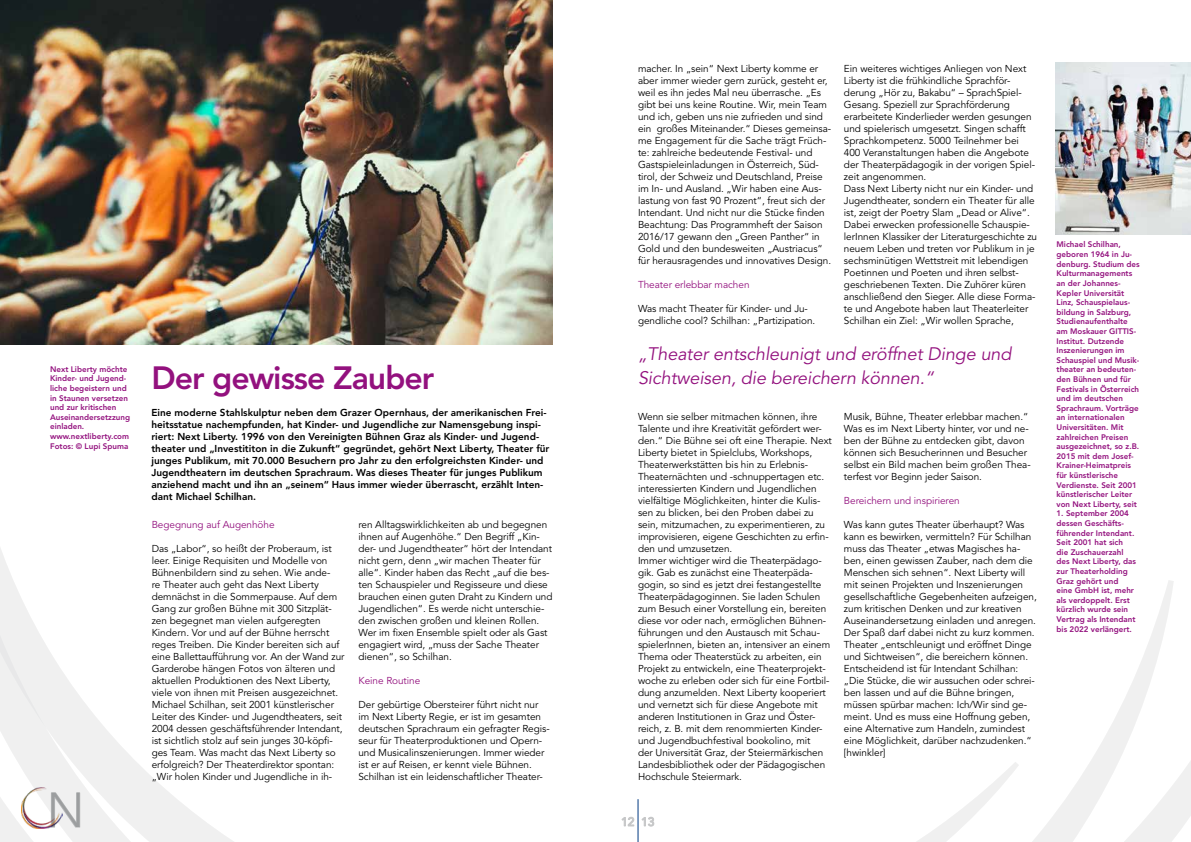
<style>
.page{position:relative;width:1191px;height:842px;background:#fff}
.page>*{position:absolute;margin:0;border:0;box-sizing:border-box;transform-origin:0 0}
.t1{font:300 48.6px "Avenir LT Std";color:#9c9e9f}
.t2{font:800 32px "Avenir LT Std";letter-spacing:-.03em;color:#93117e}
.t3{font:italic 18px/24px "Avenir LT Std";letter-spacing:-.005em;color:#93117e}
.t4{font:10px/12px "Avenir LT Std";letter-spacing:-.005em;color:#000}
.t5{font:800 10px/12px "Avenir LT Std";color:#000}
.t6{font:10px "Avenir LT Std";letter-spacing:-.005em;color:#93117e}
.t7{font:800 8px/9.6px "Avenir LT Std";color:#93117e}
</style>
<div class="page">
<svg style="left:0;top:344px;width:655px;height:498px"></svg>
<svg style="left:917px;top:580px;width:274px;height:262px"></svg>
<svg style="left:62px;top:792px;width:18px;height:36px"></svg>
<img style="left:21px;top:788px;width:41px;height:40px">
<hr style="left:637px;top:799px;width:1px;height:43px;background:#003882">
<svg style="left:621px;top:817px;width:13px;height:9px"></svg>
<svg style="left:641px;top:817px;width:13px;height:9px"></svg>
<img style="left:0;top:0;width:553px;height:344px">
<img style="left:1055px;top:63px;width:136px;height:172px">
<p class="t7" style="left:50px;top:364px;width:82px">Next Liberty möchte<br>Kinder- und Jugend&shy;liche begeistern und in Staunen versetzen und zur kritischen<br>Auseinandersetzzung einladen. www.nextliberty.com<br>Fotos: © Lupi Spuma</p>
<h1 class="t1" style="left:47px;top:782px;width:39px">N</h1>
<h2 class="t2" style="left:151px;top:359px;width:284px">Der gewisse Zauber</h2>
<p class="t5" style="left:151px;top:406px;width:399px">Eine moderne Stahlskulptur neben dem Grazer Opernhaus, der amerikanischen Frei&shy;heitsstatue nachempfunden, hat Kinder- und Jugendliche zur Namensgebung inspi&shy;riert: Next Liberty. 1996 von den Vereinigten Bühnen Graz als Kinder- und Jugend&shy;theater und „Investititon in die Zukunft“ gegründet, gehört Next Liberty, Theater für junges Publikum, mit 70.000 Besuchern pro Jahr zu den erfolgreichsten Kinder- und Jugendtheatern im deutschen Sprachraum. Was dieses Theater für junges Publikum anziehend macht und ihn an „seinem“ Haus immer wieder überrascht, erzählt Inten&shy;dant Michael Schilhan.</p>
<p class="t6" style="left:152px;top:519px;width:124px">Begegnung auf Augenhöhe</p>
<p class="t4" style="left:152px;top:543px;width:194px">Das „Labor“, so heißt der Proberaum, ist leer. Einige Requisiten und Modelle von Bühnenbildern sind zu sehen. Wie ande-<br>re Theater auch geht das Next Liberty demnächst in die Sommerpause. Auf dem Gang zur großen Bühne mit 300 Sitzplät&shy;zen begegnet man vielen aufgeregten Kindern. Vor und auf der Bühne herrscht reges Treiben. Die Kinder bereiten sich auf eine Ballettaufführung vor. An der Wand zur Garderobe hängen Fotos von älteren und aktuellen Produktionen des Next Liberty, viele von ihnen mit Preisen ausgezeichnet.<br>Michael Schilhan, seit 2001 künstlerischer Leiter des Kinder- und Jugendtheaters, seit 2004 dessen geschäftsführender Intendant, ist sichtlich stolz auf sein junges 30-köpfi&shy;ges Team. Was macht das Next Liberty so erfolgreich? Der Theaterdirektor spontan: „Wir holen Kinder und Jugendliche in ih-</p>
<p class="t4" style="left:358px;top:519px;width:195px">ren Alltagswirklichkeiten ab und begegnen ihnen auf Augenhöhe.“ Den Begriff „Kin&shy;der- und Jugendtheater“ hört der Intendant nicht gern, denn „wir machen Theater für alle“. Kinder haben das Recht „auf die bes&shy;ten Schauspieler und Regisseure und diese brauchen einen guten Draht zu Kindern und Jugendlichen“. Es werde nicht unterschie&shy;den zwischen großen und kleinen Rollen.<br>Wer im fixen Ensemble spielt oder als Gast engagiert wird, „muss der Sache Theater dienen“, so Schilhan.</p>
<p class="t6" style="left:358px;top:675px;width:63px">Keine Routine</p>
<p class="t4" style="left:358px;top:699px;width:193px">Der gebürtige Obersteirer führt nicht nur im Next Liberty Regie, er ist im gesamten deutschen Sprachraum ein gefragter Regis&shy;seur für Theaterproduktionen und Opern&shy;und Musicalinszenierungen. Immer wieder ist er auf Reisen, er kennt viele Bühnen.<br>Schilhan ist ein leidenschaftlicher Theater-</p>
<p class="t4" style="left:638px;top:63px;width:195px">macher. In „sein“ Next Liberty komme er aber immer wieder gern zurück, gesteht er, weil es ihn jedes Mal neu überrasche. „Es gibt bei uns keine Routine. Wir, mein Team und ich, geben uns nie zufrieden und sind ein großes Miteinander.“ Dieses gemeinsa&shy;me Engagement für die Sache trägt Früch&shy;te: zahlreiche bedeutende Festival- und Gastspieleinladungen in Österreich, Süd&shy;tirol, der Schweiz und Deutschland, Preise im In- und Ausland. „Wir haben eine Aus&shy;lastung von fast 90 Prozent“, freut sich der Intendant. Und nicht nur die Stücke finden Beachtung: Das Programmheft der Saison 2016/17 gewann den „Green Panther“ in Gold und den bundesweiten „Austriacus“<br>fü r herausragendes und innovatives Design.</p>
<p class="t6" style="left:638px;top:279px;width:113px">Theater erlebbar machen</p>
<p class="t4" style="left:638px;top:303px;width:179px">Was macht Theater für Kinder- und Ju&shy;gendliche cool? Schilhan: „Partizipation.</p>
<p class="t4" style="left:844px;top:63px;width:195px">Ein weiteres wichtiges Anliegen von Next Liberty ist die frühkindliche Sprachför&shy;derung „Hör zu, Bakabu“ – SprachSpiel-Gesang. Speziell zur Sprachförderung erarbeitete Kinderlieder werden gesungen und spielerisch umgesetzt. Singen schafft Sprachkompetenz. 5000 Teilnehmer bei 400 Veranstaltungen haben die Angebote der Theaterpädagogik in der vorigen Spiel&shy;zeit angenommen.<br>Dass Next Liberty nicht nur ein Kinder- und Jugendtheater, sondern ein Theater für alle ist, zeigt der Poetry Slam „Dead or Alive“.<br>Dabei erwecken professionelle Schauspie&shy;lerInnen Klassiker der Literaturgeschichte zu neuem Leben und treten vor Publikum in je sechsminütigen Wettstreit mit lebendigen Poetinnen und Poeten und ihren selbst&shy;geschriebenen Texten. Die Zuhörer küren anschließend den Sieger. Alle diese Forma&shy;te und Angebote haben laut Theaterleiter Schilhan ein Ziel: „Wir wollen Sprache,</p>
<h3 class="t3" style="left:638px;top:342px;width:375px">„Theater entschleunigt und eröffnet Dinge und<br>Sichtweisen, die bereichern können.“</h3>
<p class="t4" style="left:638px;top:411px;width:195px">Wenn sie selber mitmachen können, ihre Talente und ihre Kreativität gefördert wer&shy;den.“ Die Bühne sei oft eine Therapie. Next Liberty bietet in Spielclubs, Workshops, Theaterwerkstätten bis hin zu Erlebnis-Theaternächten und -schnuppertagen etc. interessierten Kindern und Jugendlichen vielfältige Möglichkeiten, hinter die Kulis&shy;sen zu blicken, bei den Proben dabei zu sein, mitzumachen, zu experimentieren, zu improvisieren, eigene Geschichten zu erfin&shy;den und umzusetzen.<br>Immer wichtiger wird die Theaterpädago&shy;gik. Gab es zunächst eine Theaterpäda&shy;gogin, so sind es jetzt drei festangestellte Theaterpädagoginnen. Sie laden Schulen zum Besuch einer Vorstellung ein, bereiten diese vor oder nach, ermöglichen Bühnen&shy;führungen und den Austausch mit Schau&shy;spielerInnen, bieten an, intensiver an einem Thema oder Theaterstück zu arbeiten, ein Projekt zu entwickeln, eine Theaterprojekt&shy;woche zu erleben oder sich für eine Fortbil&shy;dung anzumelden. Next Liberty kooperiert und vernetzt sich für diese Angebote mit anderen Institutionen in Graz und Öster&shy;reich, z. B. mit dem renommierten Kinder&shy;und Jugendbuchfestival bookolino, mit<br>der Universität Graz, der Steiermärkischen Landesbibliothek oder der Pädagogischen Hochschule Steiermark.</p>
<p class="t4" style="left:844px;top:411px;width:188px">Musik, Bühne, Theater erlebbar machen.“ Was es im Next Liberty hinter, vor und ne&shy;ben der Bühne zu entdecken gibt, davon können sich Besucherinnen und Besucher selbst ein Bild machen beim großen Thea&shy;terfest vor Beginn jeder Saison.</p>
<p class="t6" style="left:844px;top:495px;width:117px">Bereichern und inspirieren</p>
<p class="t4" style="left:844px;top:519px;width:194px">Was kann gutes Theater überhaupt? Was kann es bewirken, vermitteln? Für Schilhan muss das Theater „etwas Magisches ha&shy;ben, einen gewissen Zauber, nach dem die Menschen sich sehnen“. Next Liberty will mit seinen Projekten und Inszenierungen gesellschaftliche Gegebenheiten aufzeigen, zum kritischen Denken und zur kreativen Auseinandersetzung einladen und anregen.<br>Der Spaß darf dabei nicht zu kurz kommen.<br>Theater „entschleunigt und eröffnet Dinge und Sichtweisen“, die bereichern können.<br>Entscheidend ist für Intendant Schilhan: „Die Stücke, die wir aussuchen oder schrei&shy;ben lassen und auf die Bühne bringen, müssen spürbar machen: Ich/Wir sind ge&shy;meint. Und es muss eine Hoffnung geben, eine Alternative zum Handeln, zumindest eine Möglichkeit, darüber nachzudenken.“ [hwinkler]</p>
<p class="t7" style="left:1056px;top:240px;width:85px">Michael Schilhan, geboren 1964 in Ju&shy;denburg. Studium des<br>Kulturmanagements an der Johannes-<br>Kepler Universität<br>Linz, Schauspielaus&shy;bildung in Salzburg,<br>Studienaufenthalte am Moskauer GITTIS-<br>Institut. Dutzende<br>Inszenierungen im<br>Schauspiel und Musik&shy;theater an bedeuten&shy;den Bühnen und für<br>Festivals in Österreich und im deutschen<br>Sprachraum. Vorträge an internationalen<br>Universitäten. Mit zahlreichen Preisen ausgezeichnet, so z.B.<br>2015 mit dem Josef-<br>Krainer-Heimatpreis für künstlerische<br>Verdienste. Seit 2001 künstlerischer Leiter von Next Liberty, seit</p>
<p class="t7" style="left:1056px;top:509px;width:81px">1. September 2004 dessen Geschäfts&shy;führender Intendant.<br>Seit 2001 hat sich die Zuschauerzahl des Next Liberty, das zur Theaterholding<br>Graz gehört und eine GmbH ist, mehr als verdoppelt. Erst kürzlich wurde sein<br>Vertrag als Intendant bis 2022 verlängert.</p>
</div>
